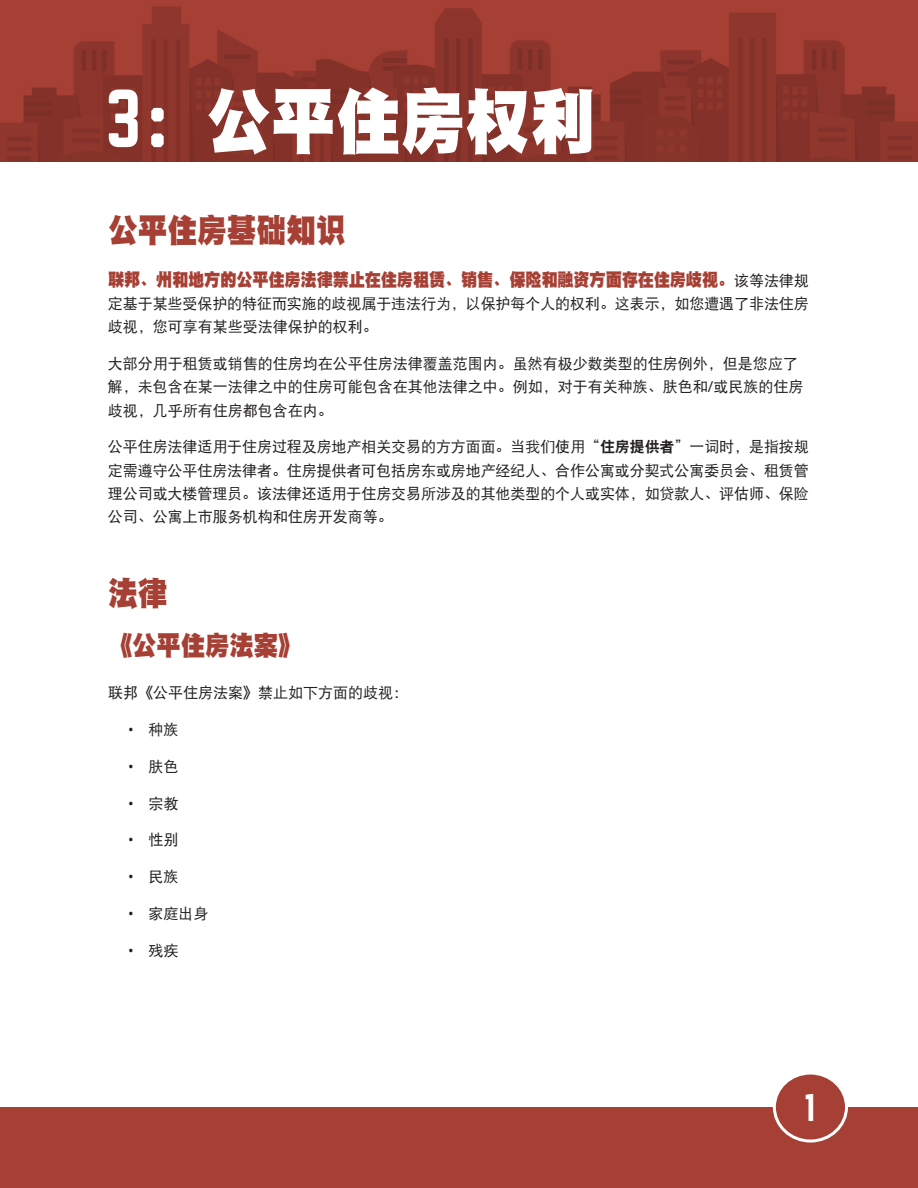
<style>
.page{position:relative;width:918px;height:1188px;background:#fff}
.page>*{position:absolute;margin:0;border:0;box-sizing:border-box;transform-origin:0 0}
.t1{font:72px "DFP Hei W12";color:#fff;scale:.9 1}
.t2{font:33.9px "Norwester";color:#fff}
.t3{font:33px "DFP Hei W12";color:#a63f34;scale:.9 1}
.t4{font:27px "DFP Hei W12";color:#a63f34;scale:.9 1}
.t5{font:18px "DFP Hei W12";letter-spacing:-.01em;color:#a63f34;scale:.9 1}
.t6{font:15px/23.2px "DFP Hei W5";color:#231f20}
.s1{font-family:"Norwester"}
.s2{font-family:"DFP Hei W5";font-size:15px;color:#231f20}
.s3{font-family:"Open Sans"}
.s4{font-family:"DFP Hei W9"}
</style>
<div class="page">
<div style="left:0;top:1107px;width:918px;height:81px;background:#a63f34"></div>
<div style="left:774px;top:1073px;width:73px;height:68px;background:#a63f34;border-radius:50%"></div>
<div style="left:773px;top:1072px;width:75px;height:71px;border:3px solid #fff;border-radius:50%"></div>
<svg style="left:0;top:0;width:918px;height:162px;background:#93372e"></svg>
<h1 class="t1" style="left:105px;top:82px;width:546px"><span class="s1">3</span>：公平住房权利</h1>
<h3 class="t3" style="left:108px;top:213px;width:265px">公平住房基础知识</h3>
<p class="t5" style="left:108px;top:270px;width:780px">联邦、州和地方的公平住房法律禁止在住房租赁、销售、保险和融资方面存在住房歧视。<span class="s2">该等法律规</span></p>
<p class="t6" style="left:108px;top:292px;width:702px">定基于某些受保护的特征而实施的歧视属于违法行为，以保护每个人的权利。这表示，如您遭遇了非法住房歧视，您可享有某些受法律保护的权利。</p>
<p class="t6" style="left:108px;top:352px;width:697px">大部分用于租赁或销售的住房均在公平住房法律覆盖范围内。虽然有极少数类型的住房例外，但是您应了解，未包含在某一法律之中的住房可能包含在其他法律之中。例如，对于有关种族、肤色和<span class="s3">/</span>或民族的住房歧视，几乎所有住房都包含在内。</p>
<p class="t6" style="left:108px;top:435px;width:702px;text-align:justify">公平住房法律适用于住房过程及房地产相关交易的方方面面。当我们使用“<span class="s4">住房提供者</span>”一词时，是指按规定需遵守公平住房法律者。住房提供者可包括房东或房地产经纪人、合作公寓或分契式公寓委员会、租赁管理公司或大楼管理员。该法律还适用于住房交易所涉及的其他类型的个人或实体，如贷款人、评估师、保险公司、公寓上市服务机构和住房开发商等。</p>
<h3 class="t3" style="left:108px;top:575px;width:68px">法律</h3>
<h3 class="t4" style="left:108px;top:631px;width:217px">《公平住房法案》</h3>
<p class="t6" style="left:108px;top:681px;width:301px">联邦《公平住房法案》禁止如下方面的歧视：</p>
<p class="t6" style="left:128px;top:718px;width:52px"><span class="s3">•</span> 种族</p>
<p class="t6" style="left:128px;top:755px;width:52px"><span class="s3">•</span> 肤色</p>
<p class="t6" style="left:128px;top:791px;width:52px"><span class="s3">•</span> 宗教</p>
<p class="t6" style="left:128px;top:828px;width:52px"><span class="s3">•</span> 性别</p>
<p class="t6" style="left:128px;top:865px;width:52px"><span class="s3">•</span> 民族</p>
<p class="t6" style="left:128px;top:902px;width:82px"><span class="s3">•</span> 家庭出身</p>
<p class="t6" style="left:128px;top:938px;width:52px"><span class="s3">•</span> 残疾</p>
<h2 class="t2" style="left:804px;top:1091px;width:13px">1</h2>
</div>
